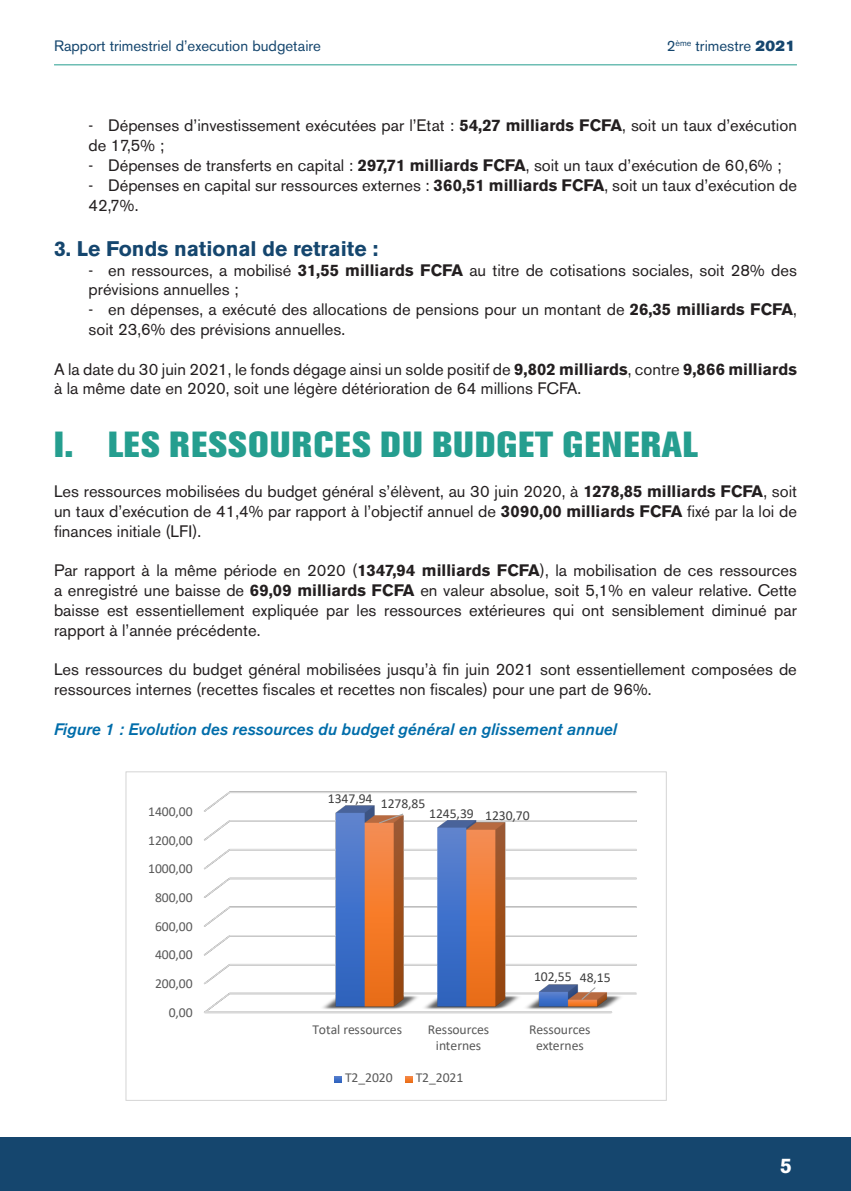
<style>
.page{position:relative;width:851px;height:1191px;background:#fff}
.page>*{position:absolute;margin:0;border:0;box-sizing:border-box;transform-origin:0 0}
.t1{font:800 36px "Akzidenz Grotesk BE";letter-spacing:.04em;color:#259e8f}
.t2{font:700 21px "Akzidenz Grotesk BE";color:#15466e}
.t3{font:700 21px "Akzidenz Grotesk BE";color:#fff}
.t4{font:16.5px/19.8px "Akzidenz Grotesk BE";color:#231f20}
.t5{font:italic 500 16.5px "Akzidenz Grotesk BE";color:#006daa}
.t6{font:15px "Akzidenz Grotesk BE";color:#15466e}
.t7{font:13.65px/16.5px "Calibri";letter-spacing:-.005em;color:#595959;text-align:center}
.t8{font:13.65px "Calibri";letter-spacing:-.005em;color:#404040}
.s1{font-family:"Akzidenz Grotesk BE Super"}
.s2{font-weight:700}
</style>
<div class="page">
<div style="left:0;top:1136px;width:850px;height:55px;background:#15466e"></div>
<hr style="left:54px;top:65px;width:742px;height:1px;background:#259e8f">
<img style="left:204px;top:791px;width:433px;height:223px">
<svg style="left:377px;top:812px;width:27px;height:12px"></svg>
<svg style="left:580px;top:986px;width:16px;height:15px"></svg>
<svg style="left:334px;top:1076px;width:8px;height:6px"></svg>
<svg style="left:405px;top:1076px;width:7px;height:6px"></svg>
<p class="t6" style="left:54px;top:36px;width:268px">Rapport trimestriel d’execution budgetaire</p>
<p class="t6" style="left:666px;top:36px;width:130px">2<sup>ème</sup> trimestre <span class="s1">2021</span></p>
<p class="t4" style="left:88px;top:116px;width:709px">- Dépenses d’investissement exécutées par l’Etat : <span class="s2">54,27 milliards FCFA</span>, soit un taux d’exécution de 17,5% ;</p>
<p class="t4" style="left:88px;top:155px;width:694px">- Dépenses de transferts en capital : <span class="s2">297,71 milliards FCFA</span>, soit un taux d’exécution de 60,6% ;</p>
<p class="t4" style="left:88px;top:175px;width:709px">- Dépenses en capital sur ressources externes : <span class="s2">360,51 milliards FCFA</span>, soit un taux d’exécution de<br>42,7%.</p>
<p class="t2" style="left:54px;top:236px;width:326px">3. Le Fonds national de retraite :</p>
<p class="t4" style="left:88px;top:260px;width:709px">- en ressources, a mobilisé <span class="s2">31,55 milliards FCFA</span> au titre de cotisations sociales, soit 28% des prévisions annuelles ;</p>
<p class="t4" style="left:88px;top:299px;width:709px">- en dépenses, a exécuté des allocations de pensions pour un montant de <span class="s2">26,35 milliards FCFA</span>, soit 23,6% des prévisions annuelles.</p>
<p class="t4" style="left:54px;top:359px;width:744px">A la date du 30 juin 2021, le fonds dégage ainsi un solde positif de <span class="s2">9,802 milliards</span>, contre <span class="s2">9,866 milliards </span>à la même date en 2020, soit une légère détérioration de 64 millions FCFA.</p>
<p class="t1" style="left:54px;top:424px;width:645px">I. LES RESSOURCES DU BUDGET GENERAL</p>
<p class="t4" style="left:54px;top:481px;width:744px;text-align:justify">Les ressources mobilisées du budget général s’élèvent, au 30 juin 2020, à <span class="s2">1278,85 milliards FCFA</span>, soit un taux d’exécution de 41,4% par rapport à l’objectif annuel de <span class="s2">3090,00 milliards FCFA</span> fixé par la loi de finances initiale (LFI).</p>
<p class="t4" style="left:54px;top:560px;width:744px;text-align:justify">Par rapport à la même période en 2020 (<span class="s2">1347,94 milliards FCFA</span>), la mobilisation de ces ressources a enregistré une baisse de <span class="s2">69,09 milliards FCFA</span> en valeur absolue, soit 5,1% en valeur relative. Cette baisse est essentiellement expliquée par les ressources extérieures qui ont sensiblement diminué par rapport à l’année précédente.</p>
<p class="t4" style="left:54px;top:659px;width:744px">Les ressources du budget général mobilisées jusqu’à fin juin 2021 sont essentiellement composées de ressources internes (recettes fiscales et recettes non fiscales) pour une part de 96%.</p>
<p class="t5" style="left:54px;top:719px;width:564px">Figure 1 : Evolution des ressources du budget général en glissement annuel</p>
<p class="t7" style="left:148px;top:803px;width:46px">1400,00</p>
<p class="t7" style="left:148px;top:831px;width:46px">1200,00</p>
<p class="t7" style="left:148px;top:860px;width:46px">1000,00</p>
<p class="t7" style="left:155px;top:889px;width:39px">800,00</p>
<p class="t7" style="left:155px;top:917px;width:39px">600,00</p>
<p class="t7" style="left:155px;top:946px;width:39px">400,00</p>
<p class="t7" style="left:155px;top:975px;width:39px">200,00</p>
<p class="t7" style="left:169px;top:1003px;width:25px">0,00</p>
<p class="t8" style="left:328px;top:789px;width:46px">1347,94</p>
<p class="t8" style="left:381px;top:794px;width:46px">1278,85</p>
<p class="t8" style="left:429px;top:803px;width:46px">1245,39</p>
<p class="t8" style="left:485px;top:805px;width:46px">1230,70</p>
<p class="t8" style="left:534px;top:967px;width:39px">102,55</p>
<p class="t8" style="left:579px;top:967px;width:32px">48,15</p>
<p class="t7" style="left:312px;top:1020px;width:91px">Total ressources</p>
<p class="t7" style="left:428px;top:1020px;width:63px">Ressources internes</p>
<p class="t7" style="left:529px;top:1020px;width:63px">Ressources externes</p>
<p class="t7" style="left:345px;top:1069px;width:49px">T2_2020</p>
<p class="t7" style="left:415px;top:1069px;width:49px">T2_2021</p>
<p class="t3" style="left:780px;top:1153px;width:13px">5</p>
</div>
